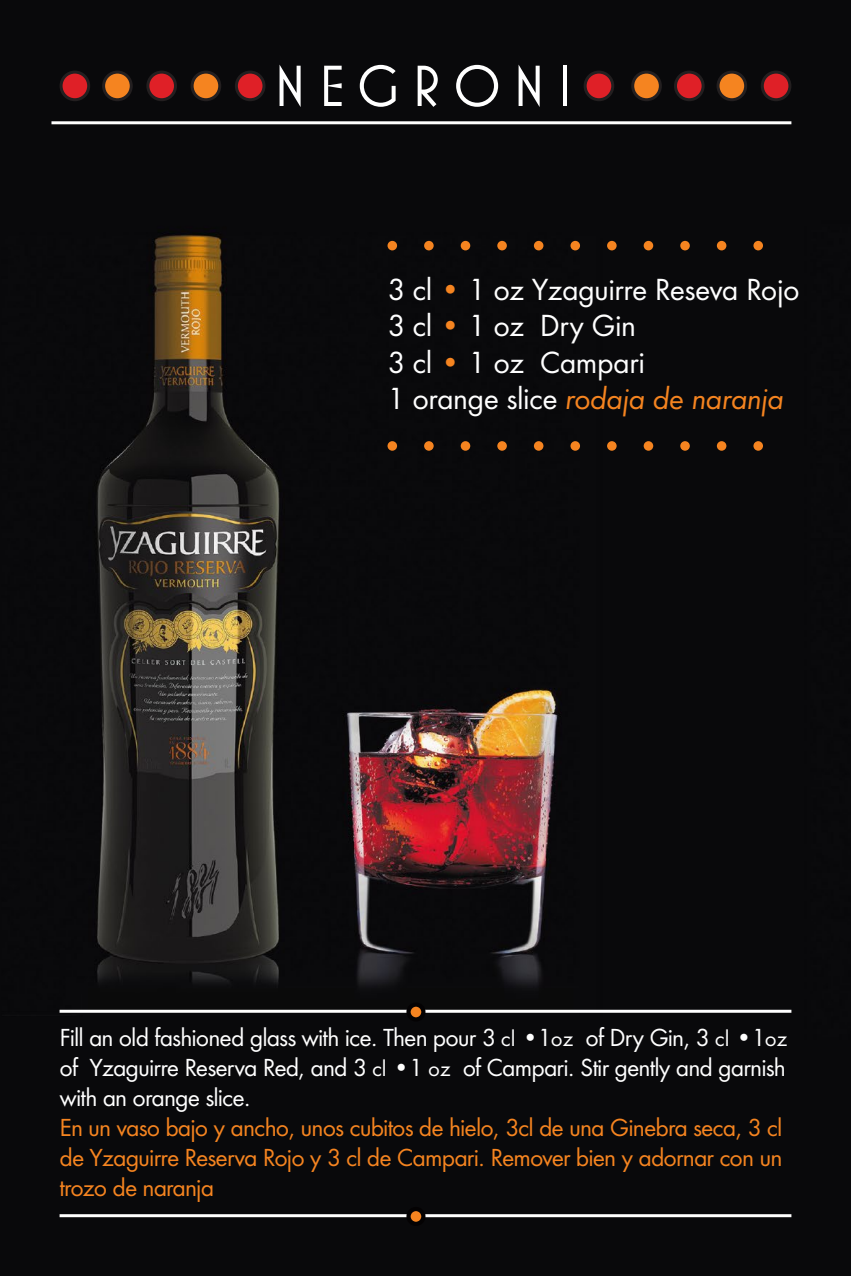
<style>
.page{position:relative;width:851px;height:1276px;background:#fff}
.page>*{position:absolute;margin:0;border:0;box-sizing:border-box;transform-origin:0 0}
.t1{font:58.8px "Mostra Two";letter-spacing:.2em;color:#fff}
.t2{font:28.2px "Futura ND";letter-spacing:-.02em;color:#fff}
.t3{font:italic 28.2px "Futura ND";letter-spacing:-.02em;color:#f58420}
.t4{font:22.8px/30px "Futura ND";letter-spacing:-.04em;color:#fff;text-align:justify}
.t5{font:22.8px/30px "Futura ND";letter-spacing:-.04em;color:#f58420;text-align:justify}
.s1{color:#f58420}
.s2{font-style:normal;color:#fff}
.s3{font-size:20.1px}
</style>
<div class="page">
<img style="left:0;top:0;width:850px;height:1276px">
<hr style="left:51px;top:121px;width:740px;height:3px;background:#fff">
<div style="left:148px;top:72px;width:27px;height:28px;background:#df2027;border-radius:50%"></div>
<div style="left:146px;top:71px;width:31px;height:30px;border:3px solid #231f20;border-radius:50%"></div>
<div style="left:762px;top:72px;width:27px;height:28px;background:#df2027;border-radius:50%"></div>
<div style="left:760px;top:71px;width:31px;height:30px;border:3px solid #231f20;border-radius:50%"></div>
<div style="left:585px;top:72px;width:27px;height:28px;background:#df2027;border-radius:50%"></div>
<div style="left:583px;top:71px;width:31px;height:30px;border:3px solid #231f20;border-radius:50%"></div>
<div style="left:104px;top:72px;width:27px;height:28px;background:#f58420;border-radius:50%"></div>
<div style="left:102px;top:71px;width:31px;height:30px;border:3px solid #231f20;border-radius:50%"></div>
<div style="left:192px;top:72px;width:28px;height:28px;background:#f58420;border-radius:50%"></div>
<div style="left:190px;top:71px;width:31px;height:30px;border:3px solid #231f20;border-radius:50%"></div>
<div style="left:718px;top:72px;width:27px;height:28px;background:#f58420;border-radius:50%"></div>
<div style="left:716px;top:71px;width:31px;height:30px;border:3px solid #231f20;border-radius:50%"></div>
<div style="left:632px;top:72px;width:28px;height:28px;background:#f58420;border-radius:50%"></div>
<div style="left:631px;top:71px;width:30px;height:30px;border:3px solid #231f20;border-radius:50%"></div>
<div style="left:61px;top:72px;width:28px;height:28px;background:#df2027;border-radius:50%"></div>
<div style="left:60px;top:71px;width:30px;height:30px;border:3px solid #231f20;border-radius:50%"></div>
<div style="left:236px;top:72px;width:28px;height:28px;background:#df2027;border-radius:50%"></div>
<div style="left:235px;top:71px;width:30px;height:30px;border:3px solid #231f20;border-radius:50%"></div>
<div style="left:675px;top:72px;width:28px;height:28px;background:#df2027;border-radius:50%"></div>
<div style="left:674px;top:71px;width:30px;height:30px;border:3px solid #231f20;border-radius:50%"></div>
<hr style="left:60px;top:1009px;width:731px;height:3px;background:#fff">
<svg style="left:408px;top:1004px;width:15px;height:15px"></svg>
<div style="left:406px;top:1002px;width:19px;height:19px;border:4px solid #040203;border-radius:50%"></div>
<hr style="left:60px;top:1214px;width:731px;height:3px;background:#fff">
<div style="left:408px;top:1209px;width:15px;height:14px;background:#f58420;border-radius:50%"></div>
<div style="left:406px;top:1207px;width:19px;height:19px;border:4px solid #040203;border-radius:50%"></div>
<div style="left:387px;top:441px;width:10px;height:10px;background:#f58420;border-radius:50%"></div>
<div style="left:424px;top:441px;width:9px;height:10px;background:#f58420;border-radius:50%"></div>
<div style="left:460px;top:441px;width:10px;height:10px;background:#f58420;border-radius:50%"></div>
<div style="left:497px;top:441px;width:10px;height:10px;background:#f58420;border-radius:50%"></div>
<div style="left:534px;top:441px;width:9px;height:10px;background:#f58420;border-radius:50%"></div>
<div style="left:570px;top:441px;width:10px;height:10px;background:#f58420;border-radius:50%"></div>
<div style="left:607px;top:441px;width:9px;height:10px;background:#f58420;border-radius:50%"></div>
<div style="left:643px;top:441px;width:10px;height:10px;background:#f58420;border-radius:50%"></div>
<div style="left:680px;top:441px;width:9px;height:10px;background:#f58420;border-radius:50%"></div>
<svg style="left:716px;top:441px;width:10px;height:10px"></svg>
<div style="left:753px;top:441px;width:9px;height:10px;background:#f58420;border-radius:50%"></div>
<div style="left:753px;top:241px;width:9px;height:9px;background:#f58420;border-radius:50%"></div>
<div style="left:716px;top:241px;width:10px;height:9px;background:#f58420;border-radius:50%"></div>
<div style="left:680px;top:241px;width:9px;height:9px;background:#f58420;border-radius:50%"></div>
<div style="left:643px;top:241px;width:10px;height:9px;background:#f58420;border-radius:50%"></div>
<div style="left:607px;top:241px;width:9px;height:9px;background:#f58420;border-radius:50%"></div>
<div style="left:570px;top:241px;width:10px;height:9px;background:#f58420;border-radius:50%"></div>
<div style="left:534px;top:241px;width:9px;height:9px;background:#f58420;border-radius:50%"></div>
<div style="left:497px;top:241px;width:10px;height:9px;background:#f58420;border-radius:50%"></div>
<div style="left:460px;top:241px;width:10px;height:9px;background:#f58420;border-radius:50%"></div>
<div style="left:424px;top:241px;width:9px;height:9px;background:#f58420;border-radius:50%"></div>
<div style="left:387px;top:241px;width:10px;height:9px;background:#f58420;border-radius:50%"></div>
<p class="t1" style="left:273px;top:54px;width:301px">NEGRONI</p>
<p class="t2" style="left:387px;top:271px;width:413px">3 cl <span class="s1">•</span> 1 oz Yzaguirre Reseva Rojo</p>
<p class="t2" style="left:387px;top:307px;width:250px">3 cl <span class="s1">•</span> 1 oz Dry Gin</p>
<p class="t2" style="left:387px;top:344px;width:259px">3 cl <span class="s1">•</span> 1 oz Campari</p>
<p class="t3" style="left:387px;top:381px;width:398px"><span class="s2">1 orange slice</span> rodaja de naranja</p>
<p class="t4" style="left:60px;top:1022px;width:729px">Fill an old fashioned glass with ice. Then pour 3 <span class="s3">cl</span> •1<span class="s3">oz</span> of Dry Gin, 3 <span class="s3">cl</span> •1<span class="s3">oz </span>of Yzaguirre Reserva Red, and 3 <span class="s3">cl</span> •1 <span class="s3">oz</span> of Campari. Stir gently and garnish with an orange slice.</p>
<p class="t5" style="left:60px;top:1112px;width:724px">En un vaso bajo y ancho, unos cubitos de hielo, 3cl de una Ginebra seca, 3 cl de Yzaguirre Reserva Rojo y 3 cl de Campari. Remover bien y adornar con un trozo de naranja</p>
</div>
